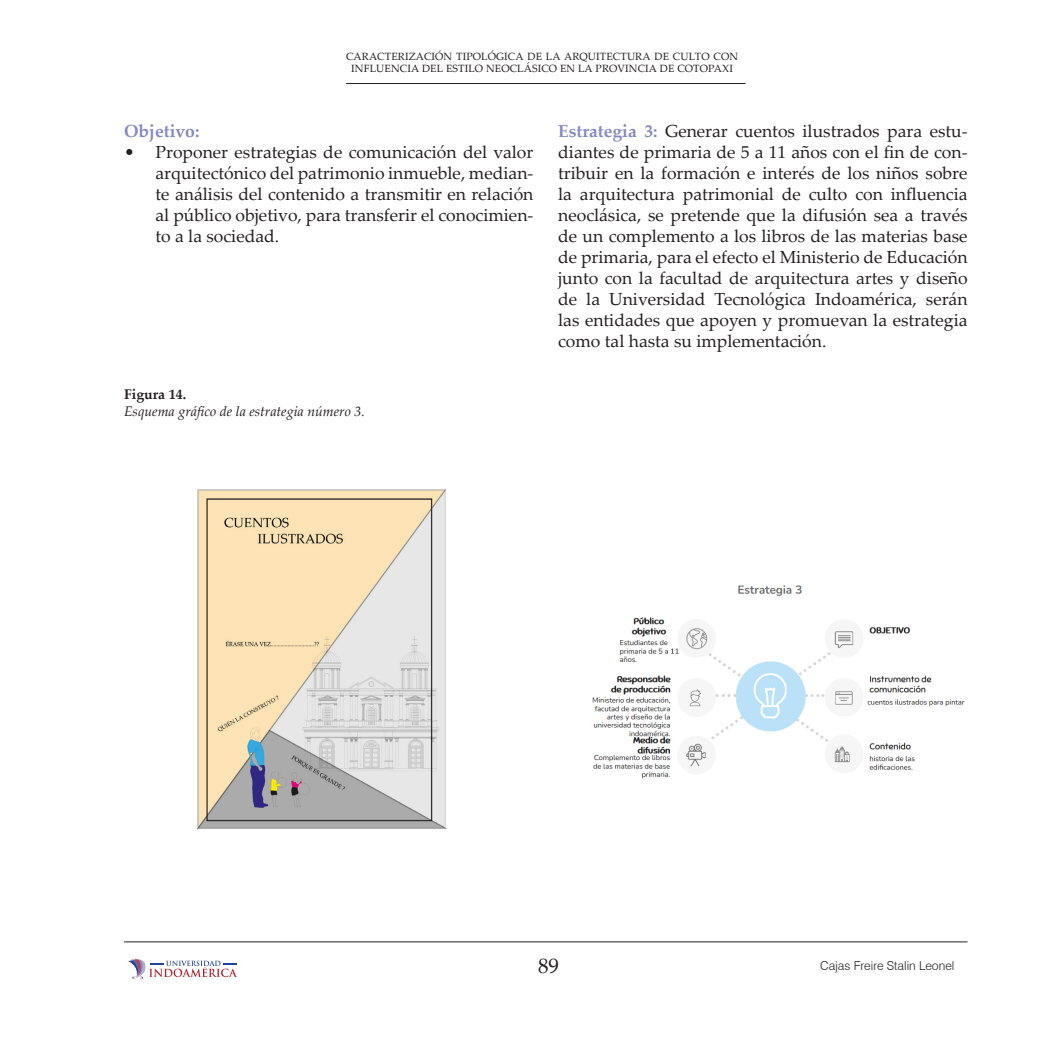
<style>
.page{position:relative;width:1042px;height:1042px;background:#fff}
.page>*{position:absolute;margin:0;border:0;box-sizing:border-box;transform-origin:0 0}
.t1{font:21px "Palatino Linotype";color:#231f20}
.t2{font:17.5px/21px "Palatino Linotype";color:#231f20;text-align:justify}
.t3{font:700 17.5px "Palatino Linotype";color:#8588c2}
.t4{font:italic 14px "Palatino Linotype";color:#231f20}
.t5{font:700 14px "Palatino Linotype";color:#231f20}
.t6{font:300 12.25px "Swiss 721 BT";color:#231f20}
.t7{font:10.5px/12.6px "Palatino Linotype";letter-spacing:.01em;color:#231f20;text-align:center}
.s1{font-weight:700;color:#8588c2}
</style>
<div class="page">
<hr style="left:346px;top:83px;width:399px;height:1px;background:#231f20">
<svg style="left:128px;top:958px;width:109px;height:21px"></svg>
<hr style="left:124px;top:941px;width:843px;height:1px;background:#231f20">
<img style="left:197px;top:488px;width:251px;height:341px">
<img style="left:592px;top:585px;width:373px;height:194px">
<p class="t7" style="left:346px;top:49px;width:393px">CARACTERIZACIÓN TIPOLÓGICA DE LA ARQUITECTURA DE CULTO CON<br>INFLUENCIA DEL ESTILO NEOCLÁSICO EN LA PROVINCIA DE COTOPAXI</p>
<p class="t3" style="left:124px;top:118px;width:77px">Objetivo:</p>
<p class="t2" style="left:156px;top:141px;width:379px;text-indent:-32px">• Proponer estrategias de comunicación del valor arquitectónico del patrimonio inmueble, median&shy;te análisis del contenido a transmitir en relación al público objetivo, para transferir el conocimien&shy;to a la sociedad.</p>
<p class="t5" style="left:124px;top:384px;width:64px">Figura 14.</p>
<p class="t4" style="left:124px;top:401px;width:242px">Esquema gráfico de la estrategia número 3.</p>
<p class="t2" style="left:558px;top:120px;width:411px"><span class="s1">Estrategia 3:</span> Generar cuentos ilustrados para estu&shy;diantes de primaria de 5 a 11 años con el fin de con&shy;tribuir en la formación e interés de los niños sobre la arquitectura patrimonial de culto con influencia neoclásica, se pretende que la difusión sea a través de un complemento a los libros de las materias base de primaria, para el efecto el Ministerio de Educación junto con la facultad de arquitectura artes y diseño de la Universidad Tecnológica Indoamérica, serán las entidades que apoyen y promuevan la estrategia como tal hasta su implementación.</p>
<p class="t1" style="left:538px;top:951px;width:22px">89</p>
<p class="t6" style="left:820px;top:958px;width:136px">Cajas Freire Stalin Leonel</p>
</div>
